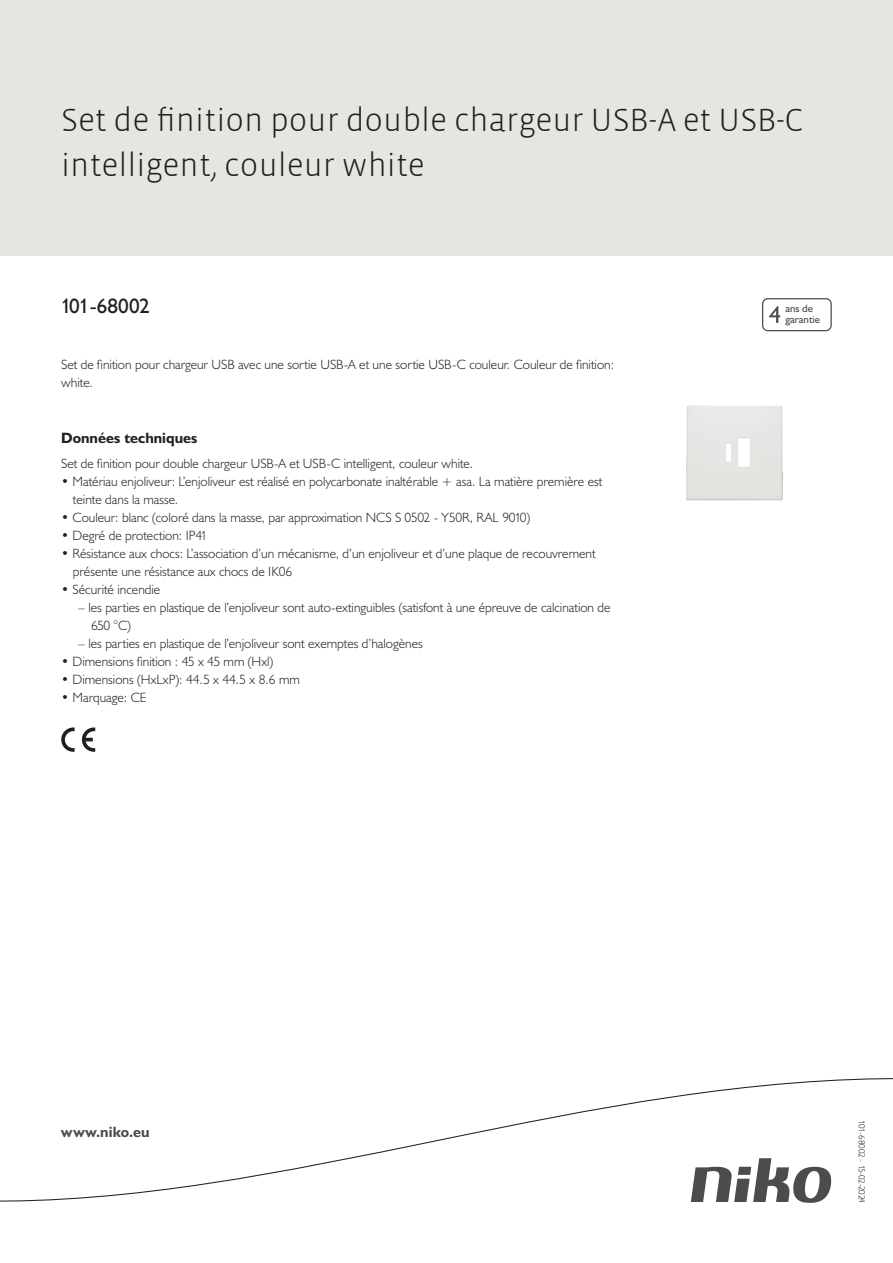
<style>
.page{position:relative;width:893px;height:1263px;background:#fff}
.page>*{position:absolute;margin:0;border:0;box-sizing:border-box;transform-origin:0 0}
.Title_datasheets{font:300 33px/45px "Vista Sans";color:#231f20}
.Article_number{font:21px "Humanist 521 BT";letter-spacing:-.01em;color:#231f20}
.Titles_parts{font:700 15px "Humanist 521 BT";color:#231f20}
.titel_afbeelding{font:700 15px "Humanist 521 BT";letter-spacing:.005em;color:#4b4c4d}
.USP_Bullets{font:300 13.5px/18px "Humanist 521 BT";color:#231f20}
.Platte_tekst_CAB{font:300 13.5px/18px "Humanist 521 BT";color:#231f20}
.USP_Bullets_level_2{font:300 13.5px/18px "Humanist 521 BT";color:#231f20}
.t1{font:10.8px/10.8px "Humanist 521 BT";color:#4b4c4d}
.Revision{font:300 9px "Humanist 521 BT";letter-spacing:-.05em;color:#231f20}
</style>
<div class="page">
<div style="left:0;top:0;width:893px;height:255px;background:#e6e6e0"></div>
<svg style="left:82px;top:727px;width:13px;height:25px"></svg>
<svg style="left:61px;top:727px;width:14px;height:25px"></svg>
<svg style="left:762px;top:298px;width:70px;height:33px"></svg>
<svg style="left:0;top:1078px;width:893px;height:125px"></svg>
<img style="left:686px;top:405px;width:97px;height:96px">
<p class="Title_datasheets" style="left:61px;top:98px;width:744px">Set de finition pour double chargeur USB-A et USB-C intelligent, couleur white</p>
<p class="Article_number" style="left:61px;top:293px;width:90px">101-68002</p>
<p class="t1" style="left:785px;top:303px;width:36px">ans de garantie</p>
<p class="Platte_tekst_CAB" style="left:61px;top:355px;width:554px">Set de finition pour chargeur USB avec une sortie USB-A et une sortie USB-C couleur. Couleur de finition: white.</p>
<p class="Titles_parts" style="left:61px;top:429px;width:138px">Données techniques</p>
<p class="Platte_tekst_CAB" style="left:61px;top:454px;width:413px">Set de finition pour double chargeur USB-A et USB-C intelligent, couleur white.</p>
<p class="USP_Bullets" style="left:73px;top:472px;width:531px;text-indent:-12px">• Matériau enjoliveur: L’enjoliveur est réalisé en polycarbonate inaltérable + asa. La matière première est teinte dans la masse.</p>
<p class="USP_Bullets" style="left:61px;top:508px;width:471px">• Couleur: blanc (coloré dans la masse, par approximation NCS S 0502 - Y50R, RAL 9010)</p>
<p class="USP_Bullets" style="left:61px;top:526px;width:148px">• Degré de protection: IP41</p>
<p class="USP_Bullets" style="left:73px;top:544px;width:524px;text-indent:-12px">• Résistance aux chocs: L’association d’un mécanisme, d’un enjoliveur et d’une plaque de recouvrement présente une résistance aux chocs de IK06</p>
<p class="USP_Bullets" style="left:61px;top:580px;width:101px">• Sécurité incendie</p>
<p class="USP_Bullets_level_2" style="left:91px;top:598px;width:521px;text-indent:-13px">– les parties en plastique de l’enjoliveur sont auto-extinguibles (satisfont à une épreuve de calcination de<br>650 °C)</p>
<p class="USP_Bullets_level_2" style="left:78px;top:634px;width:346px">– les parties en plastique de l’enjoliveur sont exemptes d’halogènes</p>
<p class="USP_Bullets" style="left:61px;top:652px;width:214px">• Dimensions finition : 45 x 45 mm (Hxl)</p>
<p class="USP_Bullets" style="left:61px;top:670px;width:240px">• Dimensions (HxLxP): 44.5 x 44.5 x 8.6 mm</p>
<p class="USP_Bullets" style="left:61px;top:688px;width:87px">• Marquage: CE</p>
<p class="titel_afbeelding" style="left:61px;top:1122px;width:90px">www.niko.eu</p>
<p class="Revision" style="left:868px;top:1120px;width:84px;rotate:90deg">101-68002 - 15-02-2024</p>
</div>
